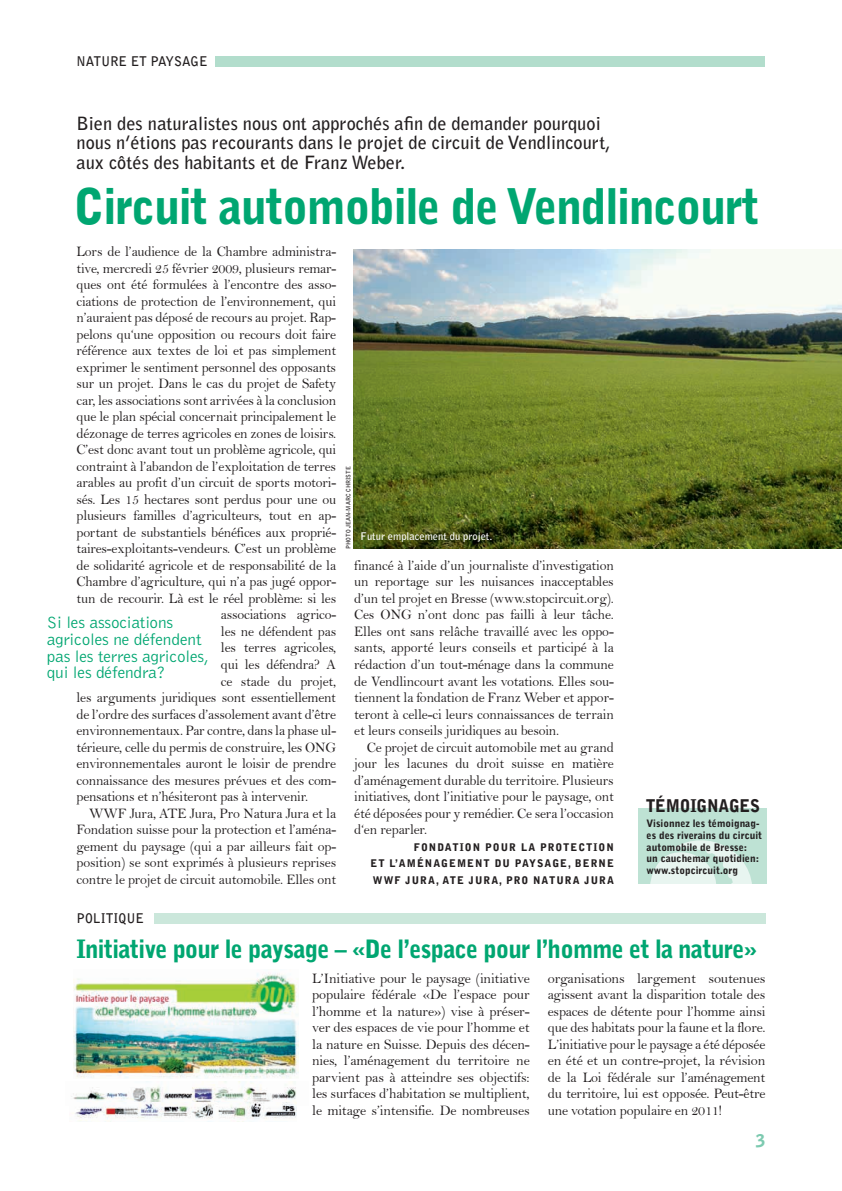
<style>
.page{position:relative;width:842px;height:1191px;background:#fff}
.page>*{position:absolute;margin:0;border:0;box-sizing:border-box;transform-origin:0 0}
.t1{font:900 48.9px "Bell Gothic";letter-spacing:-.03em;color:#00a671;scale:.96 1}
.t2{font:900 25.2px "Bell Gothic";letter-spacing:-.03em;color:#00a671;scale:.96 1}
.t3{font:700 18.15px/19.5px "Bell Gothic";color:#231f20}
.t4{font:900 17.4px "Bell Gothic";letter-spacing:-.01em;color:#231f20;scale:.92 1}
.t5{font:900 17.4px "Bell Gothic";color:#7dcab0}
.t6{font:300 16.8px/16.8px "Bell Gothic";letter-spacing:-.01em;color:#00a671}
.t7{font:14.55px/16.5px "Bell";letter-spacing:-.015em;color:#231f20;text-align:justify;scale:.96 1}
.t8{font:14.55px/16.5px "Bell";letter-spacing:-.015em;color:#231f20;text-align:justify}
.t9{font:700 13.35px "Bell Gothic";color:#231f20;scale:.96 1}
.t10{font:900 10.5px/16.5px "Bell Gothic";letter-spacing:.1em;color:#231f20}
.t11{font:700 10.5px "Bell Gothic";color:#fff}
.t12{font:900 10.2px/11.7px "Bell Gothic";color:#231f20}
.t13{font:700 6px "Bell Gothic";color:#231f20}
</style>
<div class="page">
<img style="left:354px;top:249px;width:488px;height:299px">
<div style="left:215px;top:56px;width:550px;height:10px;background:#b2ddcc"></div>
<div style="left:154px;top:913px;width:611px;height:10px;background:#cbe7db"></div>
<div style="left:638px;top:808px;width:128px;height:75px;background:#bee2d4"></div>
<svg style="left:650px;top:840px;width:102px;height:43px"></svg>
<img style="left:71px;top:1081px;width:226px;height:23px">
<img style="left:71px;top:1103px;width:225px;height:18px">
<img style="left:74px;top:973px;width:224px;height:105px">
<p class="t9" style="left:76px;top:54px;width:138px">n ature et paysage</p>
<p class="t3" style="left:77px;top:113px;width:536px">Bien des naturalistes nous ont approchés afin de demander pourquoi nous n’étions pas recourants dans le projet de circuit de Vendlincourt, aux côtés des habitants et de Franz Weber.</p>
<h1 class="t1" style="left:74px;top:178px;width:716px">Circuit automobile de Vendlincourt</h1>
<p class="t7" style="left:77px;top:243px;width:272px">Lors de l’audience de la Chambre administra-</p>
<p class="t7" style="left:77px;top:260px;width:272px">tive, mercredi 25 février 2009, plusieurs remar-</p>
<p class="t7" style="left:77px;top:276px;width:272px">ques ont été formulées à l’encontre des asso-</p>
<p class="t7" style="left:77px;top:293px;width:272px">ciations de protection de l’environnement, qui</p>
<p class="t7" style="left:77px;top:309px;width:272px">n’auraient pas déposé de recours au projet. Rap-</p>
<p class="t7" style="left:77px;top:326px;width:272px">pelons qu‘une opposition ou recours doit faire</p>
<p class="t7" style="left:77px;top:342px;width:272px">référence aux textes de loi et pas simplement</p>
<p class="t7" style="left:77px;top:359px;width:272px">exprimer le sentiment personnel des opposants</p>
<p class="t7" style="left:77px;top:375px;width:272px">sur un projet. Dans le cas du projet de Safety</p>
<p class="t7" style="left:77px;top:392px;width:272px">car, les associations sont arrivées à la conclusion</p>
<p class="t7" style="left:77px;top:408px;width:272px">que le plan spécial concernait principalement le</p>
<p class="t7" style="left:77px;top:425px;width:272px">dézonage de terres agricoles en zones de loisirs.</p>
<p class="t7" style="left:77px;top:441px;width:272px">C’est donc avant tout un problème agricole, qui</p>
<p class="t7" style="left:77px;top:458px;width:272px">contraint à l’abandon de l’exploitation de terres</p>
<p class="t7" style="left:77px;top:474px;width:272px">arables au profit d’un circuit de sports motori-</p>
<p class="t7" style="left:77px;top:491px;width:272px">sés. Les 15 hectares sont perdus pour une ou</p>
<p class="t7" style="left:77px;top:507px;width:272px">plusieurs familles d’agriculteurs, tout en ap-</p>
<p class="t7" style="left:77px;top:524px;width:272px">portant de substantiels bénéfices aux proprié-</p>
<p class="t7" style="left:77px;top:540px;width:272px">taires-exploitants-vendeurs. C’est un problème</p>
<p class="t7" style="left:77px;top:557px;width:272px">de solidarité agricole et de responsabilité de la</p>
<p class="t7" style="left:77px;top:573px;width:272px">Chambre d’agriculture, qui n’a pas jugé oppor-</p>
<p class="t7" style="left:77px;top:590px;width:272px">tun de recourir. Là est le réel problème: si les</p>
<p class="t7" style="left:221px;top:606px;width:122px">associations agrico-</p>
<p class="t7" style="left:221px;top:623px;width:122px">les ne défendent pas</p>
<p class="t7" style="left:221px;top:639px;width:122px">les terres agricoles,</p>
<p class="t7" style="left:221px;top:656px;width:122px">qui les défendra? A</p>
<p class="t7" style="left:221px;top:672px;width:122px">ce stade du projet,</p>
<p class="t7" style="left:77px;top:689px;width:272px">les arguments juridiques sont essentiellement</p>
<p class="t7" style="left:77px;top:705px;width:272px">de l’ordre des surfaces d’assolement avant d’être</p>
<p class="t7" style="left:77px;top:722px;width:272px">environnementaux. Par contre, dans la phase ul-</p>
<p class="t7" style="left:77px;top:738px;width:272px">térieure, celle du permis de construire, les ONG</p>
<p class="t7" style="left:77px;top:755px;width:272px">environnementales auront le loisir de prendre</p>
<p class="t7" style="left:77px;top:771px;width:272px">connaissance des mesures prévues et des com-</p>
<p class="t7" style="left:77px;top:788px;width:243px">pensations et n’hésiteront pas à intervenir.</p>
<p class="t7" style="left:89px;top:804px;width:259px">WWF Jura, ATE Jura, Pro Natura Jura et la</p>
<p class="t7" style="left:77px;top:821px;width:272px">Fondation suisse pour la protection et l’aména-</p>
<p class="t7" style="left:77px;top:837px;width:272px">gement du paysage (qui a par ailleurs fait op-</p>
<p class="t7" style="left:77px;top:854px;width:272px">position) se sont exprimés à plusieurs reprises</p>
<p class="t7" style="left:77px;top:870px;width:272px">contre le projet de circuit automobile. Elles ont</p>
<p class="t6" style="left:47px;top:614px;width:164px">Si les associations agricoles ne défendent pas les terres agricoles, qui les défendra?</p>
<p class="t13" style="left:345px;top:549px;width:84px;rotate:-90deg">Photo Jean-Marc Christe</p>
<p class="t11" style="left:361px;top:530px;width:133px">Futur emplacement du projet.</p>
<p class="t7" style="left:354px;top:557px;width:272px">financé à l’aide d’un journaliste d’investigation un reportage sur les nuisances inacceptables d’un tel projet en Bresse (www.stopcircuit.org).<br>Ces ONG n’ont donc pas failli à leur tâche.<br>Elles ont sans relâche travaillé avec les oppo&shy;sants, apporté leurs conseils et participé à la rédaction d’un tout-ménage dans la commune de Vendlincourt avant les votations. Elles sou&shy;tiennent la fondation de Franz Weber et appor&shy;teront à celle-ci leurs connaissances de terrain et leurs conseils juridiques au besoin.</p>
<p class="t7" style="left:354px;top:738px;width:272px;text-indent:13px">Ce projet de circuit automobile met au grand jour les lacunes du droit suisse en matière d’aménagement durable du territoire. Plusieurs initiatives, dont l’initiative pour le paysage, ont été déposées pour y remédier. Ce sera l’occasion d‘en reparler.</p>
<p class="t10" style="left:414px;top:838px;width:16px">Fondation</p>
<p class="t10" style="left:485px;top:838px;width:64px">pourla prot</p>
<p class="t10" style="left:370px;top:838px;width:245px;text-indent:200px">ection<br>et l’aménagement du paysage, Berne<br>WWF Jura, ATE Jura, Pro Natura Jura</p>
<p class="t9" style="left:77px;top:910px;width:72px">po litique</p>
<p class="t4" style="left:646px;top:795px;width:123px">témoignages</p>
<p class="t12" style="left:647px;top:818px;width:117px">Visionnez les témoignag&shy;es des riverains du circuit automobile de Bresse:<br>un cauchemar quotidien: www.stopcircuit.org</p>
<h2 class="t2" style="left:77px;top:934px;width:710px">Initiative pour le paysage – «De l’espace pour l’homme et la nature»</h2>
<p class="t8" style="left:312px;top:969px;width:219px">L’Initiative pour le paysage (initiative populaire fédérale «De l’espace pour l’homme et la nature») vise à préser&shy;ver des espaces de vie pour l’homme et la nature en Suisse. Depuis des décen&shy;nies, l’aménagement du territoire ne parvient pas à atteindre ses objectifs: les surfaces d’habitation se multiplient, le mitage s’intensifie. De nombreuses</p>
<p class="t8" style="left:548px;top:969px;width:219px">organisations largement soutenues agissent avant la disparition totale des espaces de détente pour l’homme ainsi que des habitats pour la faune et la flore.<br>L’initiative pour le paysage a été déposée en été et un contre-projet, la révision de la Loi fédérale sur l’aménagement du territoire, lui est opposée. Peut-être une votation populaire en 2011!</p>
<p class="t5" style="left:756px;top:1130px;width:11px">3</p>
</div>
